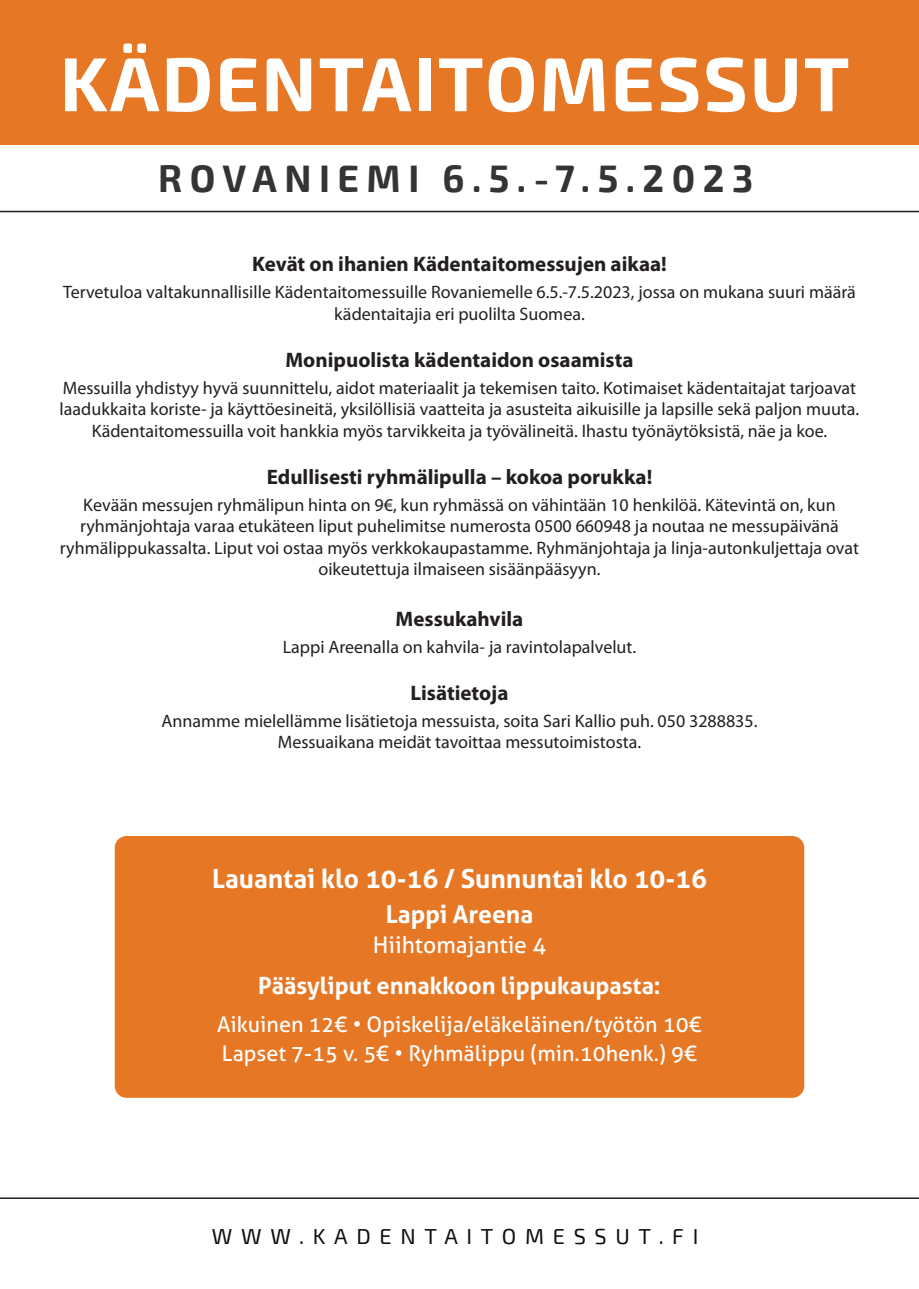
<style>
.page{position:relative;width:919px;height:1289px;background:#fff}
.page>*{position:absolute;margin:0;border:0;box-sizing:border-box;transform-origin:0 0}
.t1{font:700 76.35px "Exo 2";letter-spacing:.025em;color:#fff}
.t2{font:700 37.5px "Exo 2";letter-spacing:.2em;color:#353435}
.t3{font:700 26.4px "Aller";color:#fff}
.t4{font:700 24.6px "Aller";color:#fff}
.t5{font:700 23.55px "Aller";color:#fff}
.t6{font:22.95px "Aller";color:#fff}
.t7{font:21.75px "Exo 2";letter-spacing:.4em;color:#0e100e}
.t8{font:21.6px/29.4px "Aller";color:#fff}
.t9{font:700 21px "Myriad Pro";color:#231f20}
.t10{font:18px/21.6px "Myriad Pro";color:#231f20;text-align:center}
</style>
<div class="page">
<div style="left:0;top:0;width:918px;height:145px;background:#e67825"></div>
<hr style="left:0;top:211px;width:918px;height:1px;background:#231f20">
<hr style="left:0;top:1197px;width:918px;height:1px;background:#231f20">
<div style="left:115px;top:836px;width:689px;height:261px;background:#e67825;border-radius:12px"></div>
<h1 class="t1" style="left:60px;top:39px;width:791px">KÄDENTAITOMESSUT</h1>
<h2 class="t2" style="left:158px;top:156px;width:596px">ROVANIEMI 6.5.-7.5.2023</h2>
<p class="t9" style="left:252px;top:250px;width:416px">Kevät on ihanien Kädentaitomessujen aikaa!</p>
<p class="t10" style="left:63px;top:281px;width:794px">Tervetuloa valtakunnallisille Kädentaitomessuille Rovaniemelle 6.5.-7.5.2023, jossa on mukana suuri määrä kädentaitajia eri puolilta Suomea.</p>
<p class="t9" style="left:285px;top:346px;width:349px">Monipuolista kädentaidon osaamista</p>
<p class="t10" style="left:60px;top:376px;width:801px">Messuilla yhdistyy hyvä suunnittelu, aidot materiaalit ja tekemisen taito. Kotimaiset kädentaitajat tarjoavat laadukkaita koriste- ja käyttöesineitä, yksilöllisiä vaatteita ja asusteita aikuisille ja lapsille sekä paljon muuta.<br>Kädentaitomessuilla voit hankkia myös tarvikkeita ja työvälineitä. Ihastu työnäytöksistä, näe ja koe.</p>
<p class="t9" style="left:267px;top:463px;width:387px">Edullisesti ryhmälipulla – kokoa porukka!</p>
<p class="t10" style="left:60px;top:493px;width:800px">Kevään messujen ryhmälipun hinta on 9€, kun ryhmässä on vähintään 10 henkilöä. Kätevintä on, kun ryhmänjohtaja varaa etukäteen liput puhelimitse numerosta 0500 660948 ja noutaa ne messupäivänä ryhmälippukassalta. Liput voi ostaa myös verkkokaupastamme. Ryhmänjohtaja ja linja-autonkuljettaja ovat oikeutettuja ilmaiseen sisäänpääsyyn.</p>
<p class="t9" style="left:395px;top:605px;width:129px">Messukahvila</p>
<p class="t10" style="left:283px;top:635px;width:355px">Lappi Areenalla on kahvila- ja ravintolapalvelut.</p>
<p class="t9" style="left:410px;top:679px;width:99px">Lisätietoja</p>
<p class="t10" style="left:161px;top:709px;width:597px">Annamme mielellämme lisätietoja messuista, soita Sari Kallio puh. 050 3288835.<br>Messuaikana meidät tavoittaa messutoimistosta.</p>
<h3 class="t3" style="left:212px;top:862px;width:496px">Lauantai klo 10-16 / Sunnuntai klo 10-16</h3>
<h3 class="t4" style="left:386px;top:899px;width:149px">Lappi Areena</h3>
<p class="t6" style="left:373px;top:930px;width:175px">Hiihtomajantie 4</p>
<h3 class="t5" style="left:258px;top:970px;width:404px">Pääsyliput ennakkoon lippukaupasta:</h3>
<p class="t8" style="left:217px;top:1009px;width:486px">Aikuinen 12€ • Opiskelija/eläkeläinen/työtön 10€<br>Lapset 7-15 v. 5€ • Ryhmälippu (min.10henk.) 9€</p>
<p class="t7" style="left:212px;top:1223px;width:488px">WWW.KADENTAITOMESSUT.FI</p>
</div>
